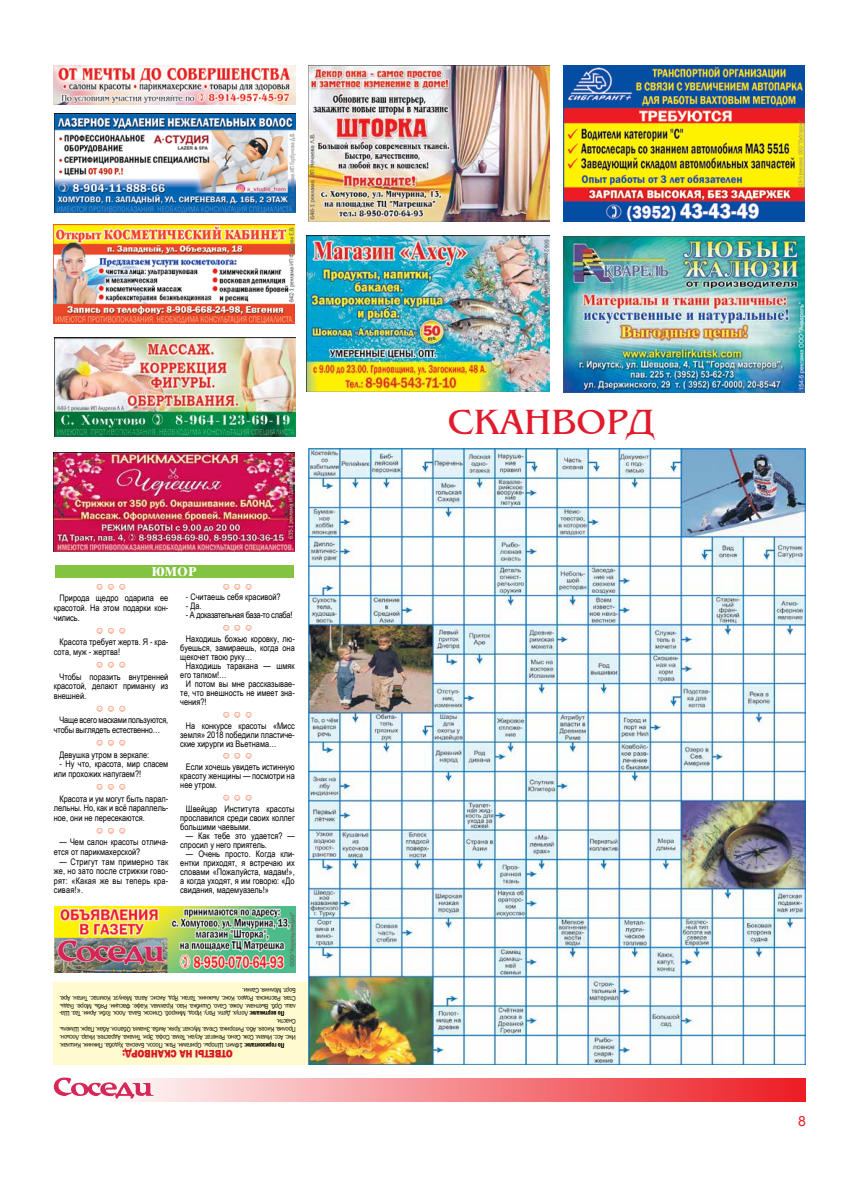
<style>
.page{position:relative;width:842px;height:1191px;background:#fff}
.page>*{position:absolute;margin:0;border:0;box-sizing:border-box;transform-origin:0 0}
.t1{font:36.8px "Benguiat";color:#e11a2c}
.t2{font:14px "Arial";color:#ed1d24}
.t3{font:700 13px "Times Ten Cyr";color:#fff}
.t4{font:800 11.1px "Franklin Gothic";color:#d71920;scale:.9 1}
.t5{font:9px/9px "Arial Narrow";color:#000;text-align:justify}
.t6{font:9px/9.5px "Arial Narrow";letter-spacing:-.02em;color:#000}
.t7{font:9px "Arial Narrow";color:#f15a22}
.t8{font:9px "Arial Narrow";letter-spacing:-.03em;color:#000}
.t9{font:7px/7.8px "Franklin Gothic";letter-spacing:-.03em;color:#000;text-align:justify;scale:.9 1}
.s1{font-family:"Franklin Gothic Demi Cond ITC"}
</style>
<div class="page">
<svg style="left:129px;top:1078px;width:676px;height:23px;background:#f48488"></svg>
<svg style="left:53px;top:1077px;width:101px;height:22px"></svg>
<div style="left:55px;top:565px;width:239px;height:13px;background:#82c341"></div>
<img style="left:564px;top:65px;width:241px;height:156px">
<div style="left:54px;top:981px;width:256px;height:83px;background:#fffbce"></div>
<img style="left:54px;top:906px;width:241px;height:66px">
<img style="left:308px;top:65px;width:241px;height:156px">
<img style="left:306px;top:235px;width:243px;height:156px">
<img style="left:54px;top:65px;width:241px;height:39px">
<img style="left:54px;top:224px;width:241px;height:100px">
<img style="left:54px;top:452px;width:241px;height:99px">
<img style="left:55px;top:338px;width:241px;height:99px">
<img style="left:564px;top:236px;width:241px;height:156px">
<img style="left:55px;top:113px;width:241px;height:99px">
<img style="left:308px;top:449px;width:498px;height:615px">
<h3 class="t3" style="left:152px;top:564px;width:45px">ЮМОР</h3>
<p class="t7" style="left:95px;top:579px;width:33px">☺ ☺ ☺</p>
<p class="t5" style="left:54px;top:593px;width:116px;line-height:9.5px;text-indent:6px">Природа щедро одарила ее красотой. На этом подарки кон&shy;чились.</p>
<p class="t7" style="left:95px;top:623px;width:33px">☺ ☺ ☺</p>
<p class="t5" style="left:54px;top:637px;width:116px;line-height:9.5px;text-indent:6px">Красота требует жертв. Я - кра&shy;сота, муж - жертва!</p>
<p class="t7" style="left:95px;top:657px;width:33px">☺ ☺ ☺</p>
<p class="t5" style="left:54px;top:671px;width:116px;line-height:9.5px;text-indent:6px">Чтобы поразить внутренней красотой, делают приманку из внешней.</p>
<p class="t7" style="left:95px;top:701px;width:33px">☺ ☺ ☺</p>
<p class="t6" style="left:54px;top:715px;width:116px;text-indent:6px">Чаще всего масками пользуются, чтобы выглядеть естественно…</p>
<p class="t7" style="left:95px;top:735px;width:33px">☺ ☺ ☺</p>
<p class="t5" style="left:59px;top:749px;width:91px">Девушка утром в зеркале:</p>
<p class="t5" style="left:54px;top:759px;width:116px;line-height:9.5px;text-indent:6px">- Ну что, красота, мир спасем или прохожих напугаем?!</p>
<p class="t7" style="left:95px;top:779px;width:33px">☺ ☺ ☺</p>
<p class="t5" style="left:54px;top:793px;width:116px;line-height:9.5px;text-indent:6px">Красота и ум могут быть парал&shy;лельны. Но, как и всё параллель&shy;ное, они не пересекаются.</p>
<p class="t7" style="left:95px;top:823px;width:33px">☺ ☺ ☺</p>
<p class="t5" style="left:54px;top:837px;width:116px;line-height:9.5px;text-indent:6px">— Чем салон красоты отлича&shy;ется от парикмахерской?</p>
<p class="t5" style="left:54px;top:856px;width:116px;line-height:9.5px;text-indent:6px">— Стригут там примерно так же, но зато после стрижки гово&shy;рят: «Какая же вы теперь кра&shy;сивая!».</p>
<p class="t7" style="left:222px;top:579px;width:33px">☺ ☺ ☺</p>
<p class="t5" style="left:186px;top:592px;width:96px">- Считаешь себя красивой?</p>
<p class="t5" style="left:186px;top:601px;width:17px">- Да.</p>
<p class="t8" style="left:186px;top:608px;width:108px">- А доказательная база-то слаба!</p>
<p class="t7" style="left:222px;top:620px;width:33px">☺ ☺ ☺</p>
<p class="t5" style="left:180px;top:634px;width:116px;text-indent:6px">Находишь божью коровку, лю&shy;буешься, замираешь, когда она щекочет твою руку…</p>
<p class="t5" style="left:180px;top:661px;width:116px;text-indent:6px">Находишь таракана — шмяк его тапком!…</p>
<p class="t5" style="left:180px;top:679px;width:116px;text-indent:6px">И потом вы мне рассказывае&shy;те, что внешность не имеет зна&shy;чения?!</p>
<p class="t7" style="left:222px;top:707px;width:33px">☺ ☺ ☺</p>
<p class="t5" style="left:180px;top:720px;width:116px;text-indent:6px">На конкурсе красоты «Мисс земля» 2018 победили пластиче&shy;ские хирурги из Вьетнама…</p>
<p class="t7" style="left:222px;top:748px;width:33px">☺ ☺ ☺</p>
<p class="t5" style="left:180px;top:762px;width:116px;text-indent:6px">Если хочешь увидеть истинную красоту женщины — посмотри на нее утром.</p>
<p class="t7" style="left:222px;top:790px;width:33px">☺ ☺ ☺</p>
<p class="t5" style="left:180px;top:804px;width:116px;text-indent:6px">Швейцар Института красоты прославился среди своих коллег большими чаевыми.</p>
<p class="t5" style="left:180px;top:831px;width:116px;text-indent:6px">— Как тебе это удается? — спросил у него приятель.</p>
<p class="t5" style="left:180px;top:849px;width:116px;text-indent:6px">— Очень просто. Когда кли&shy;ентки приходят, я встречаю их словами «Пожалуйста, мадам!», а когда уходят, я им говорю: «До свидания, мадемуазель!»</p>
<p class="t9" style="left:296px;top:1017px;width:264px;text-indent:11px;rotate:-180deg"><span class="s1">По вертикали:</span> Лопух. Дети. Рагу. Ирод. Микроб. Список. Бала. Лоск. Гоби. Арии. Таз. Ша&shy;лаш. Орб. Вьетнам. Ложе. Сало. Ошибка. Нао. Крахмал. Кафе. Фасции. Рябь. Море. Гладь.<br>Стая. Расписка. Родео. Кокс. Лыжник. Таган. Ярд. Аксис. Аапа. Менуэт. Компас. Титан. Аре.<br>Борт. Молния. Салки.</p>
<p class="t9" style="left:296px;top:1048px;width:264px;text-indent:11px;rotate:-180deg"><span class="s1">По горизонтали:</span> 1Флип. Шпоры. Оригами. Раж. Посол. Блесна. Худоба. Пикник. Кишлак.<br>Икс. Асс. Имам. Сож. Сено. Ренегат. Асуан. Тема. Софа. Эри. Тилака. Адрастея. Икар. Лосьон.<br>Пролив. Кисея. Або. Риторика. Стела. Мускат. Хряк. Амба. Знамя. Обапол. Абак. Парк. Шмель.<br>Снасти.</p>
<p class="t4" style="left:233px;top:1061px;width:124px;rotate:-180deg">ОТВЕТЫ НА СКАНВОРД:</p>
<h1 class="t1" style="left:447px;top:403px;width:208px">Сканворд</h1>
<h2 class="t2" style="left:798px;top:1112px;width:9px">8</h2>
</div>
